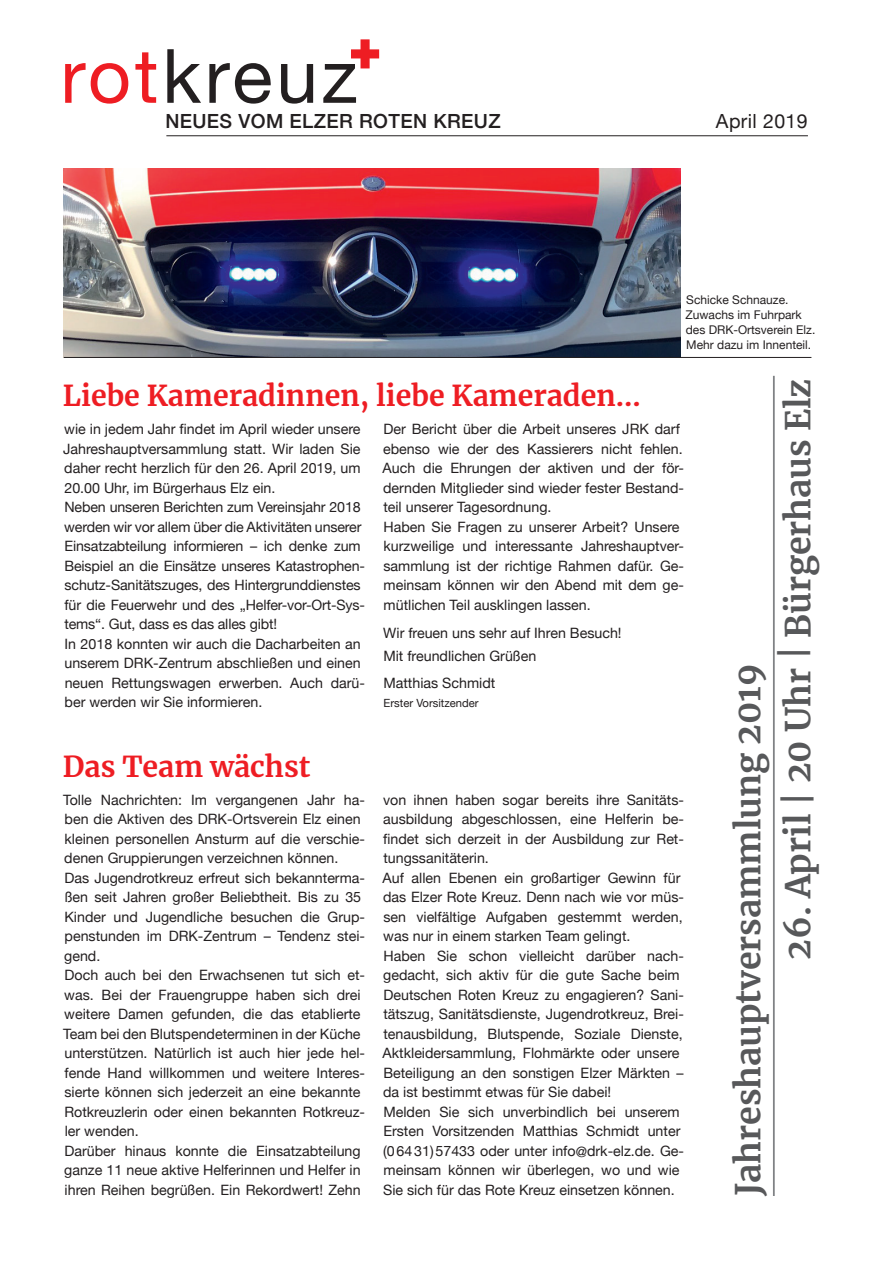
<style>
.page{position:relative;width:893px;height:1263px;background:#fff}
.page>*{position:absolute;margin:0;border:0;box-sizing:border-box;transform-origin:0 0}
.t1{font:75px "Helvetica Neue";letter-spacing:.05em;color:#231f20}
.t2{font:700 33.9px "Merriweather";color:#57585a}
.t3{font:700 28.5px "Merriweather";color:#ee1d23}
.t4{font:500 19.5px "Helvetica Neue";letter-spacing:.02em;color:#231f20}
.t5{font:19.5px "Helvetica Neue";letter-spacing:.02em;color:#231f20}
.t6{font:14.25px/19.5px "Helvetica Neue";color:#231f20}
.t7{font:12px/15px "Helvetica Neue";color:#231f20}
.t8{font:11.25px "Helvetica Neue";color:#231f20}
.s1{color:#ee1d23}
</style>
<div class="page">
<hr style="left:166px;top:135px;width:642px;height:1px;background:#231f20">
<hr style="left:773px;top:376px;width:2px;height:820px;background:#808285">
<img style="left:64px;top:169px;width:616px;height:188px">
<hr style="left:64px;top:357px;width:747px;height:1px;background:#231f20">
<svg style="left:351px;top:39px;width:28px;height:29px"></svg>
<h1 class="t1" style="left:61px;top:22px;width:299px"><span class="s1">rot</span>kreuz</h1>
<h3 class="t4" style="left:165px;top:105px;width:337px">NEUES VOM ELZER ROTEN KREUZ</h3>
<h3 class="t5" style="left:716px;top:107px;width:93px">April 2019</h3>
<p class="t7" style="left:685px;top:293px;width:131px">Schicke Schnauze.<br>Zuwachs im Fuhrpark des DRK-Ortsverein Elz.<br>Mehr dazu im Innenteil.</p>
<h3 class="t3" style="left:63px;top:376px;width:579px">Liebe Kameradinnen, liebe Kameraden...</h3>
<p class="t6" style="left:63px;top:420px;width:303px">wie in jedem Jahr findet im April wieder unsere Jahreshauptversammlung statt. Wir laden Sie daher recht herzlich für den 26. April 2019, um 20.00 Uhr, im Bürgerhaus Elz ein.<br>Neben unseren Berichten zum Vereinsjahr 2018 werden wir vor allem über die Aktivitäten unserer Einsatzabteilung informieren – ich denke zum Beispiel an die Einsätze unseres Katastrophen&shy;schutz-Sanitätszuges, des Hintergrunddienstes für die Feuerwehr und des „Helfer-vor-Ort-Sys&shy;tems“. Gut, dass es das alles gibt!<br>In 2018 konnten wir auch die Dacharbeiten an unserem DRK-Zentrum abschließen und einen neuen Rettungswagen erwerben. Auch darü&shy;ber werden wir Sie informieren.</p>
<p class="t6" style="left:383px;top:420px;width:303px">Der Bericht über die Arbeit unseres JRK darf ebenso wie der des Kassierers nicht fehlen.<br>Auch die Ehrungen der aktiven und der för&shy;dernden Mitglieder sind wieder fester Bestand&shy;teil unserer Tagesordnung.<br>Haben Sie Fragen zu unserer Arbeit? Unsere kurzweilige und interessante Jahreshauptver&shy;sammlung ist der richtige Rahmen dafür. Ge&shy;meinsam können wir den Abend mit dem ge&shy;mütlichen Teil ausklingen lassen.</p>
<p class="t6" style="left:383px;top:622px;width:240px;line-height:23.7px">Wir freuen uns sehr auf Ihren Besuch!<br>Mit freundlichen Grüßen</p>
<p class="t6" style="left:383px;top:674px;width:113px">Matthias Schmidt</p>
<p class="t8" style="left:384px;top:695px;width:96px">Erster Vorsitzender</p>
<h3 class="t3" style="left:63px;top:746px;width:249px">Das Team wächst</h3>
<p class="t6" style="left:63px;top:791px;width:303px">Tolle Nachrichten: Im vergangenen Jahr ha&shy;ben die Aktiven des DRK-Ortsverein Elz einen kleinen personellen Ansturm auf die verschie&shy;denen Gruppierungen verzeichnen können.<br>Das Jugendrotkreuz erfreut sich bekannterma&shy;ßen seit Jahren großer Beliebtheit. Bis zu 35<br>Kinder und Jugendliche besuchen die Grup&shy;penstunden im DRK-Zentrum – Tendenz stei&shy;gend.<br>Doch auch bei den Erwachsenen tut sich et&shy;was. Bei der Frauengruppe haben sich drei weitere Damen gefunden, die das etablierte Team bei den Blutspendeterminen in der Küche unterstützen. Natürlich ist auch hier jede hel&shy;fende Hand willkommen und weitere Interes&shy;sierte können sich jederzeit an eine bekannte Rotkreuzlerin oder einen bekannten Rotkreuz&shy;ler wenden.<br>Darüber hinaus konnte die Einsatzabteilung ganze 11 neue aktive Helferinnen und Helfer in ihren Reihen begrüßen. Ein Rekordwert! Zehn</p>
<p class="t6" style="left:383px;top:791px;width:303px">von ihnen haben sogar bereits ihre Sanitäts&shy;ausbildung abgeschlossen, eine Helferin be&shy;findet sich derzeit in der Ausbildung zur Ret&shy;tungssanitäterin.<br>Auf allen Ebenen ein großartiger Gewinn für das Elzer Rote Kreuz. Denn nach wie vor müs&shy;sen vielfältige Aufgaben gestemmt werden, was nur in einem starken Team gelingt.<br>Haben Sie schon vielleicht darüber nach&shy;gedacht, sich aktiv für die gute Sache beim Deutschen Roten Kreuz zu engagieren? Sani&shy;tätszug, Sanitätsdienste, Jugendrotkreuz, Brei&shy;tenausbildung, Blutspende, Soziale Dienste, Aktkleidersammlung, Flohmärkte oder unsere Beteiligung an den sonstigen Elzer Märkten – da ist bestimmt etwas für Sie dabei!<br>Melden Sie sich unverbindlich bei unserem Ersten Vorsitzenden Matthias Schmidt unter (06431)57433 oder unter info@drk-elz.de. Ge&shy;meinsam können wir überlegen, wo und wie Sie sich für das Rote Kreuz einsetzen können.</p>
<h2 class="t2" style="left:775px;top:960px;width:583px;rotate:-90deg">26. April | 20 Uhr | Bürgerhaus Elz</h2>
<h2 class="t2" style="left:725px;top:1196px;width:534px;rotate:-90deg">Jahreshauptversammlung 2019</h2>
</div>
